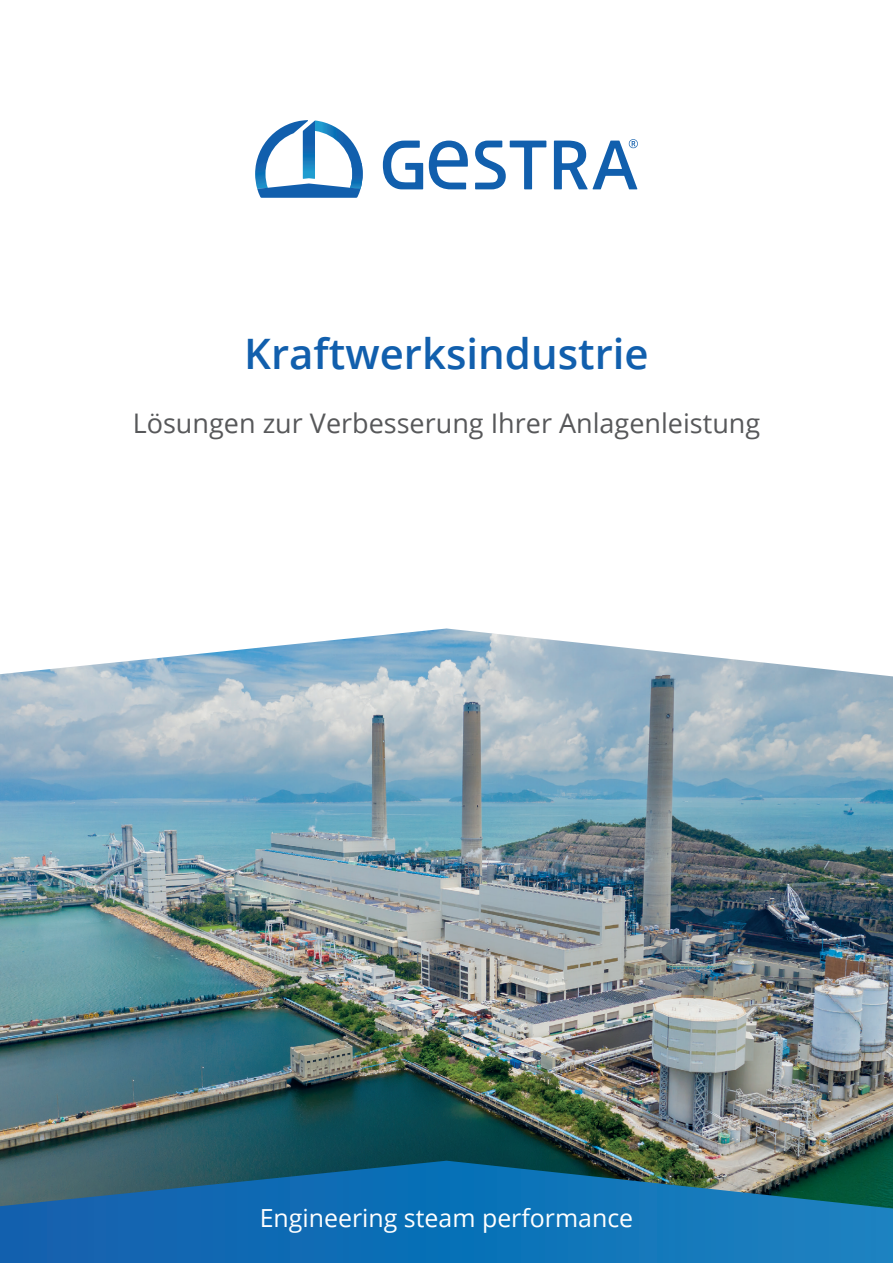
<style>
.page{position:relative;width:893px;height:1263px;background:#fff}
.page>*{position:absolute;margin:0;border:0;box-sizing:border-box;transform-origin:0 0}
.FRONT_PAGE_Title{font:600 42px "Open Sans";color:#115fad}
.t1{font:27px "Open Sans";color:#57585a}
.t2{font:24.9px "Open Sans";color:#fff}
</style>
<div class="page">
<svg style="left:255px;top:120px;width:108px;height:78px"></svg>
<svg style="left:383px;top:141px;width:40px;height:48px"></svg>
<svg style="left:475px;top:141px;width:71px;height:48px"></svg>
<svg style="left:554px;top:139px;width:84px;height:50px"></svg>
<svg style="left:429px;top:141px;width:39px;height:48px"></svg>
<img style="left:0;top:688px;width:893px;height:473px">
<svg style="left:0;top:1161px;width:893px;height:102px;background:#196ca1"></svg>
<svg style="left:0;top:628px;width:893px;height:60px"></svg>
<p class="FRONT_PAGE_Title" style="left:244px;top:325px;width:406px">Kraftwerksindustrie</p>
<p class="t1" style="left:133px;top:405px;width:629px">Lösungen zur Verbesserung Ihrer Anlagenleistung</p>
<p class="t2" style="left:260px;top:1201px;width:375px">Engineering steam performance</p>
</div>
